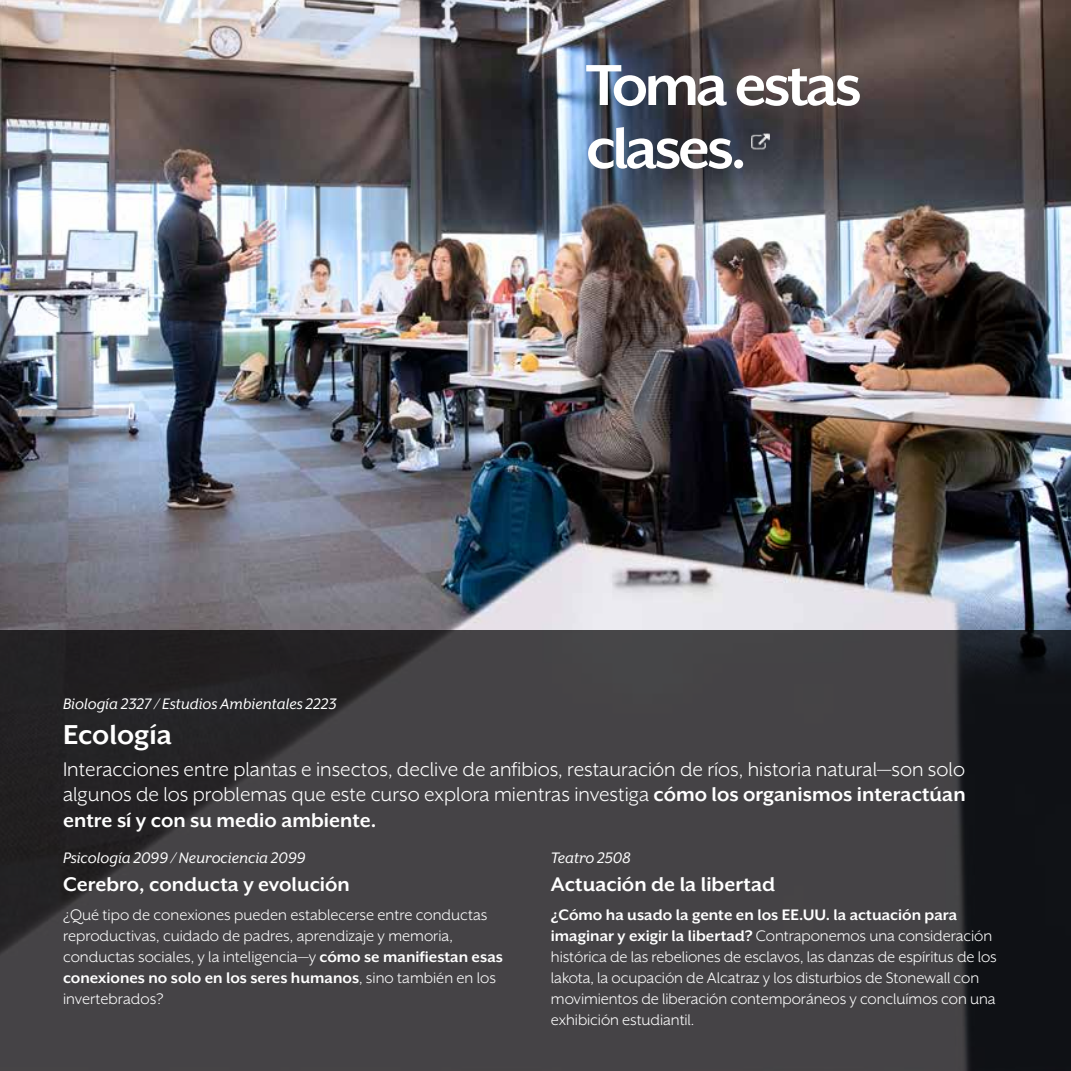
<style>
.page{position:relative;width:1071px;height:1071px;background:#fff}
.page>*{position:absolute;margin:0;border:0;box-sizing:border-box;transform-origin:0 0}
.t1{font:700 66.5px/63px "Mr Eaves XL San OT";letter-spacing:-.05em;color:#fff}
.t2{font:700 31.5px "Mr Eaves XL San OT";color:#fff}
.t3{font:22.75px/25.4px "Mr Eaves XL San OT";color:#fff;text-align:justify}
.t4{font:700 22.75px "Mr Eaves XL San OT";color:#fff}
.t5{font:17.5px/21px "Mr Eaves XL San OT";letter-spacing:-.005em;color:#fff}
.t6{font:italic 17.5px "Mr Eaves XL San OT";color:#fff}
.s1{font-weight:700}
</style>
<div class="page">
<img style="left:0;top:0;width:1071px;height:630px">
<svg style="left:0;top:630px;width:1071px;height:441px;background:#3a383b"></svg>
<img style="left:751px;top:132px;width:19px;height:19px">
<p class="t6" style="left:63px;top:695px;width:275px">Biología 2327 / Estudios Ambientales 2223</p>
<h1 class="t1" style="left:586px;top:54px;width:277px">Toma estas clases.</h1>
<h2 class="t2" style="left:63px;top:719px;width:111px">Ecología</h2>
<p class="t3" style="left:63px;top:757px;width:904px">Interacciones entre plantas e insectos, declive de anfibios, restauración de ríos, historia natural—son solo algunos de los problemas que este curso explora mientras investiga <span class="s1">cómo los organismos interactúan entre sí y con su medio ambiente.</span></p>
<p class="t6" style="left:63px;top:849px;width:244px">Psicología 2099 / Neurociencia 2099</p>
<p class="t6" style="left:551px;top:849px;width:82px">Teatro 2508</p>
<h3 class="t4" style="left:63px;top:872px;width:288px">Cerebro, conducta y evolución</h3>
<p class="t5" style="left:63px;top:904px;width:442px">¿Qué tipo de conexiones pueden establecerse entre conductas reproductivas, cuidado de padres, aprendizaje y memoria, conductas sociales, y la inteligencia—y <span class="s1">cómo se manifiestan esas conexiones no solo en los seres humanos</span>, sino también en los invertebrados?</p>
<h3 class="t4" style="left:551px;top:872px;width:226px">Actuación de la libertad</h3>
<p class="t5" style="left:551px;top:904px;width:447px"><span class="s1">¿Cómo ha usado la gente en los EE.UU. la actuación para imaginar y exigir la libertad?</span> Contraponemos una consideración histórica de las rebeliones de esclavos, las danzas de espíritus de los lakota, la ocupación de Alcatraz y los disturbios de Stonewall con movimientos de liberación contemporáneos y concluímos con una exhibición estudiantil.</p>
</div>
